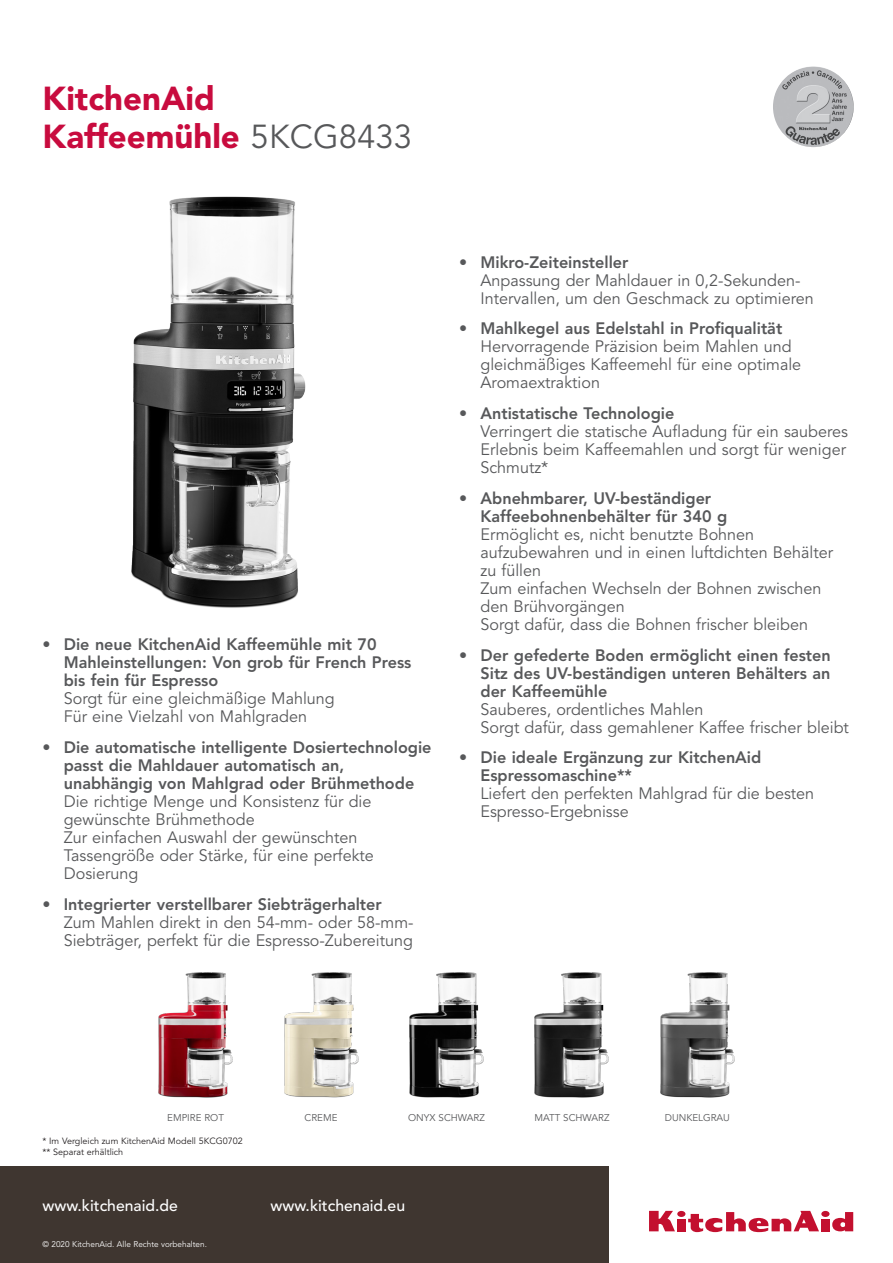
<style>
.page{position:relative;width:893px;height:1263px;background:#fff}
.page>*{position:absolute;margin:0;border:0;box-sizing:border-box;transform-origin:0 0}
.Titre_Produit_22{font:900 33px/37.5px "Avenir LT Std";color:#c80b3e}
.TexteBenefit{font:16.5px/18px "Avenir LT Std";color:#57585a}
.Texte_Feature{font:800 16.5px/18px "Avenir LT Std";color:#57585a}
.WWW{font:500 15.75px "Avenir LT Std";color:#fff}
.t1{font:9.75px "Avenir LT Std";color:#57585a}
.t2{font:9px "Avenir LT Std";color:#231f20}
.Année{font:8.25px "Avenir LT Std";color:#fff}
.s1{font-weight:400;color:#57585a}
</style>
<div class="page">
<div style="left:0;top:1166px;width:609px;height:97px;background:#3f3630"></div>
<div style="left:677px;top:1219px;width:8px;height:12px;background:#c3102f"></div>
<div style="left:677px;top:1211px;width:8px;height:6px;background:#c3102f;border-radius:50%"></div>
<div style="left:821px;top:1219px;width:8px;height:12px;background:#c3102f"></div>
<div style="left:821px;top:1211px;width:8px;height:6px;background:#c3102f;border-radius:50%"></div>
<svg style="left:649px;top:1211px;width:26px;height:20px"></svg>
<svg style="left:688px;top:1211px;width:131px;height:21px"></svg>
<svg style="left:832px;top:1212px;width:21px;height:19px"></svg>
<img style="left:131px;top:196px;width:175px;height:412px">
<img style="left:158px;top:972px;width:75px;height:126px">
<img style="left:284px;top:972px;width:75px;height:126px">
<img style="left:409px;top:972px;width:75px;height:126px">
<img style="left:534px;top:972px;width:75px;height:126px">
<img style="left:660px;top:972px;width:75px;height:126px">
<img style="left:773px;top:66px;width:81px;height:81px;border-radius:40px">
<p class="Titre_Produit_22" style="left:43px;top:80px;width:371px">KitchenAid<br>Kaffeemühle <span class="s1">5KCG8433</span></p>
<p class="Texte_Feature" style="left:64px;top:636px;width:349px;text-indent:-21px">• Die neue KitchenAid Kaffeemühle mit 70<br>Mahleinstellungen: Von grob für French Press bis fein für Espresso</p>
<p class="TexteBenefit" style="left:64px;top:690px;width:273px">Sorgt für eine gleichmäßige Mahlung</p>
<p class="TexteBenefit" style="left:64px;top:708px;width:245px">Für eine Vielzahl von Mahlgraden</p>
<p class="Texte_Feature" style="left:64px;top:738px;width:369px;text-indent:-21px">• Die automatische intelligente Dosiertechnologie passt die Mahldauer automatisch an, unabhängig von Mahlgrad oder Brühmethode</p>
<p class="TexteBenefit" style="left:64px;top:793px;width:309px">Die richtige Menge und Konsistenz für die gewünschte Brühmethode</p>
<p class="TexteBenefit" style="left:64px;top:829px;width:312px">Zur einfachen Auswahl der gewünschten<br>Tassengröße oder Stärke, für eine perfekte<br>Dosierung</p>
<p class="Texte_Feature" style="left:43px;top:895px;width:341px">• Integrierter verstellbarer Siebträgerhalter</p>
<p class="TexteBenefit" style="left:64px;top:914px;width:351px">Zum Mahlen direkt in den 54-mm- oder 58-mm-<br>Siebträger, perfekt für die Espresso-Zubereitung</p>
<p class="Texte_Feature" style="left:459px;top:253px;width:171px">• Mikro-Zeiteinsteller</p>
<p class="TexteBenefit" style="left:480px;top:271px;width:335px">Anpassung der Mahldauer in 0,2-Sekunden-<br>Intervallen, um den Geschmack zu optimieren</p>
<p class="Texte_Feature" style="left:459px;top:320px;width:325px">• Mahlkegel aus Edelstahl in Profiqualität</p>
<p class="TexteBenefit" style="left:480px;top:338px;width:322px">Hervorragende Präzision beim Mahlen und gleichmäßiges Kaffeemehl für eine optimale<br>Aromaextraktion</p>
<p class="Texte_Feature" style="left:459px;top:404px;width:217px">• Antistatische Technologie</p>
<p class="TexteBenefit" style="left:480px;top:423px;width:369px">Verringert die statische Aufladung für ein sauberes<br>Erlebnis beim Kaffeemahlen und sorgt für weniger<br>Schmutz*</p>
<p class="Texte_Feature" style="left:480px;top:489px;width:248px;text-indent:-21px">• Abnehmbarer, UV-beständiger<br>Kaffeebohnenbehälter für 340 g</p>
<p class="TexteBenefit" style="left:480px;top:526px;width:354px">Ermöglicht es, nicht benutzte Bohnen aufzubewahren und in einen luftdichten Behälter zu füllen</p>
<p class="TexteBenefit" style="left:480px;top:580px;width:343px">Zum einfachen Wechseln der Bohnen zwischen den Brühvorgängen</p>
<p class="TexteBenefit" style="left:480px;top:616px;width:329px">Sorgt dafür, dass die Bohnen frischer bleiben</p>
<p class="Texte_Feature" style="left:480px;top:646px;width:352px;text-align:justify;text-indent:-21px">• Der gefederte Boden ermöglicht einen festen Sitz des UV-beständigen unteren Behälters an der Kaffeemühle</p>
<p class="TexteBenefit" style="left:480px;top:700px;width:224px">Sauberes, ordentliches Mahlen</p>
<p class="TexteBenefit" style="left:480px;top:718px;width:370px">Sorgt dafür, dass gemahlener Kaffee frischer bleibt</p>
<p class="Texte_Feature" style="left:480px;top:749px;width:282px;text-indent:-21px">• Die ideale Ergänzung zur KitchenAid<br>Espressomaschine**</p>
<p class="TexteBenefit" style="left:480px;top:785px;width:335px">Liefert den perfekten Mahlgrad für die besten<br>Espresso-Ergebnisse</p>
<p class="t1" style="left:167px;top:1112px;width:58px">EMPIRE ROT</p>
<p class="t1" style="left:305px;top:1112px;width:34px">CREME</p>
<p class="t1" style="left:408px;top:1112px;width:78px">ONYX SCHWARZ</p>
<p class="t1" style="left:534px;top:1112px;width:77px">MATT SCHWARZ</p>
<p class="t1" style="left:665px;top:1112px;width:67px">DUNKELGRAU</p>
<p class="t2" style="left:43px;top:1135px;width:202px">* Im Vergleich zum KitchenAid Modell 5KCG0702</p>
<p class="t2" style="left:43px;top:1146px;width:82px">** Separat erhältlich</p>
<p class="WWW" style="left:43px;top:1196px;width:137px">www.kitchenaid.de</p>
<p class="Année" style="left:43px;top:1239px;width:166px">© 2020 KitchenAid. Alle Rechte vorbehalten.</p>
<p class="WWW" style="left:271px;top:1196px;width:136px">www.kitchenaid.eu</p>
</div>
